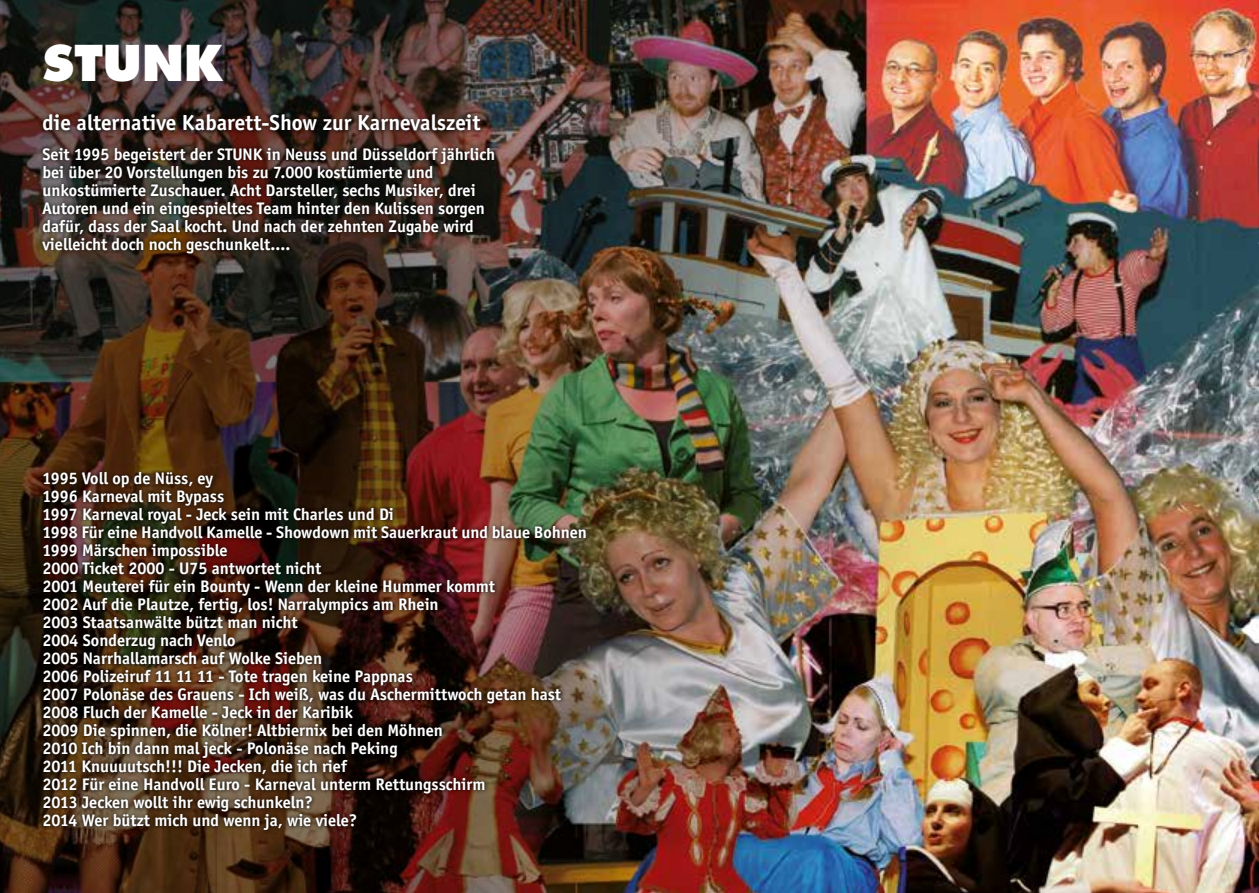
<style>
.page{position:relative;width:1259px;height:893px;background:#fff}
.page>*{position:absolute;margin:0;border:0;box-sizing:border-box;transform-origin:0 0}
.t1{font:800 48px "Futura";color:#fff}
.t2{font:700 22.5px "Officina Sans";color:#fff}
.t3{font:700 17.25px/18px "Officina Sans";color:#fff}
</style>
<div class="page">
<img style="left:958px;top:0;width:301px;height:893px">
<img style="left:0;top:0;width:958px;height:893px">
<img style="left:38px;top:110px;width:552px;height:724px">
<h1 class="t1" style="left:43px;top:32px;width:33px">Stu</h1>
<h1 class="t1" style="left:142px;top:32px;width:80px">nk</h1>
<h2 class="t2" style="left:43px;top:109px;width:439px">die alternative Kabarett-Show zur Karnevalszeit</h2>
<p class="t3" style="left:43px;top:145px;width:454px">Seit 1995 begeistert der STUNK in Neuss und Düsseldorf jährlich bei über 20 Vorstellungen bis zu 7.000 kostümierte und unkostümierte Zuschauer. Acht Darsteller, sechs Musiker, drei Autoren und ein eingespieltes Team hinter den Kulissen sorgen dafür, dass der Saal kocht. Und nach der zehnten Zugabe wird vielleicht doch noch geschunkelt....</p>
<p class="t3" style="left:43px;top:469px;width:546px">1995 Voll op de Nüss, ey<br>1996 Karneval mit Bypass<br>1997 Karneval royal - Jeck sein mit Charles und Di<br>1998 Für eine Handvoll Kamelle - Showdown mit Sauerkraut und blaue Bohnen 1999 Märschen impossible<br>2000 Ticket 2000 - U75 antwortet nicht<br>2001 Meuterei für ein Bounty - Wenn der kleine Hummer kommt<br>2002 Auf die Plautze, fertig, los! Narralympics am Rhein<br>2003 Staatsanwälte bützt man nicht<br>2004 Sonderzug nach Venlo<br>2005 Narrhallamarsch auf Wolke Sieben<br>2006 Polizeiruf 11 11 11 - Tote tragen keine Pappnas<br>2007 Polonäse des Grauens - Ich weiß, was du Aschermittwoch getan hast 2008 Fluch der Kamelle - Jeck in der Karibik<br>2009 Die spinnen, die Kölner! Altbiernix bei den Möhnen<br>2010 Ich bin dann mal jeck - Polonäse nach Peking<br>2011 Knuuuutsch!!! Die Jecken, die ich rief<br>2012 Für eine Handvoll Euro - Karneval unterm Rettungsschirm<br>2013 Jecken wollt ihr ewig schunkeln?<br>2014 Wer bützt mich und wenn ja, wie viele?</p>
</div>
